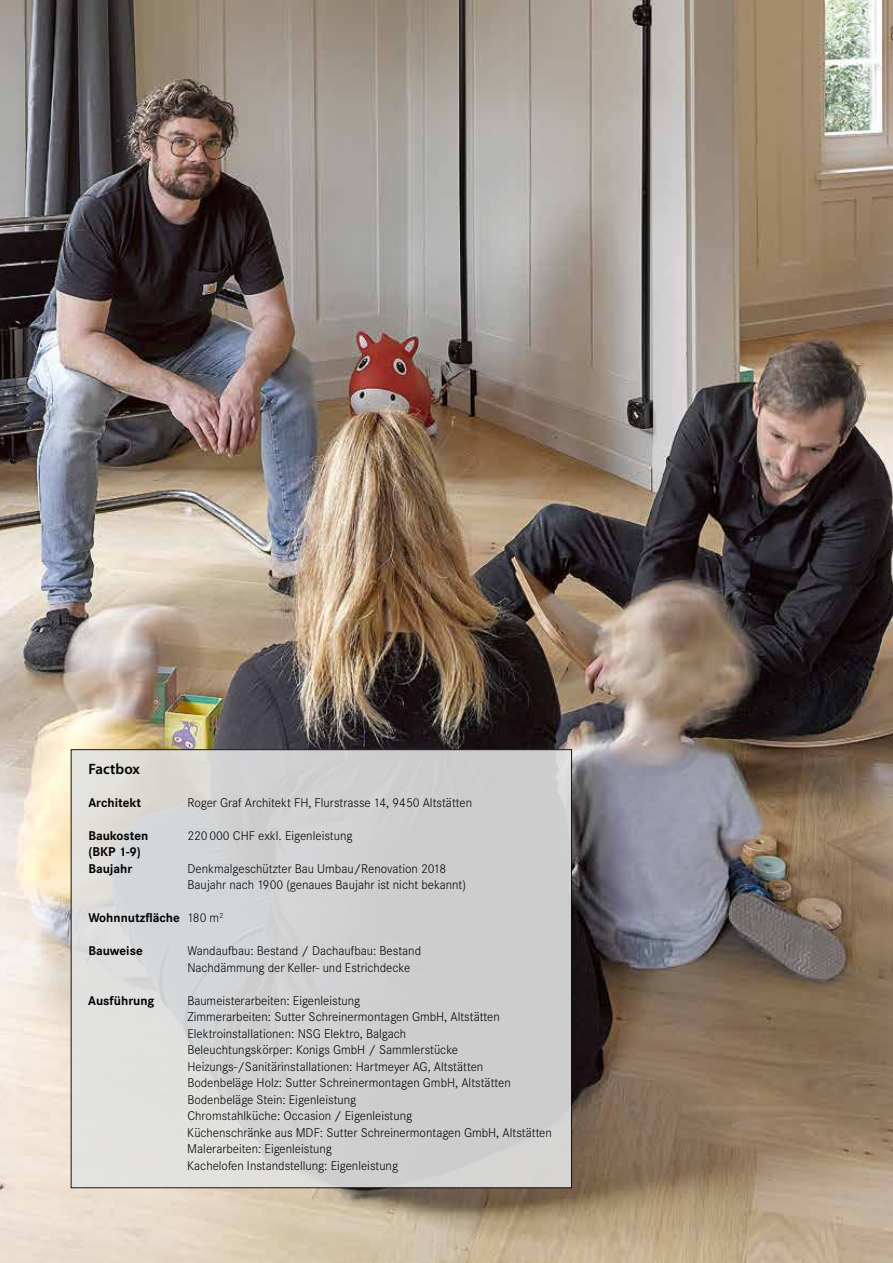
<style>
.page{position:relative;width:893px;height:1263px;background:#fff}
.page>*{position:absolute;margin:0;border:0;box-sizing:border-box;transform-origin:0 0}
.t1{font:600 15px "Myriad Pro";letter-spacing:.005em;color:#000}
.t2{font:300 13.2px/16.5px "Corporate S";color:#000}
.t3{font:700 13.2px/16.5px "Corporate S";color:#000}
.s1{font-weight:300}
</style>
<div class="page">
<img style="left:0;top:0;width:893px;height:1263px">
<div style="left:71px;top:750px;width:501px;height:438px;background:linear-gradient(to right,#dededd,#c9c9ca)"></div>
<p class="t1" style="left:88px;top:759px;width:53px">Factbox</p>
<p class="t3" style="left:88px;top:794px;width:54px">Architekt</p>
<p class="t2" style="left:187px;top:794px;width:286px">Roger Graf Architekt FH, Flurstrasse 14, 9450 Altstätten</p>
<p class="t3" style="left:88px;top:827px;width:61px">Baukosten</p>
<p class="t2" style="left:187px;top:827px;width:167px">220000 CHF exkl. Eigenleistung</p>
<p class="t3" style="left:88px;top:844px;width:54px">(BKP 1-9)<br>Baujahr</p>
<p class="t2" style="left:187px;top:860px;width:280px">Denkmalgeschützter Bau Umbau/Renovation 2018<br>Baujahr nach 1900 (genaues Baujahr ist nicht bekannt)</p>
<p class="t3" style="left:88px;top:910px;width:136px">Wohnnutzfläche <span class="s1">180 m</span><sup>2</sup></p>
<p class="t3" style="left:88px;top:943px;width:56px">Bauweise</p>
<p class="t2" style="left:187px;top:943px;width:235px">Wandaufbau: Bestand / Dachaufbau: Bestand<br>Nachdämmung der Keller- und Estrichdecke</p>
<p class="t3" style="left:88px;top:992px;width:68px">Ausführung</p>
<p class="t2" style="left:187px;top:992px;width:366px">Baumeisterarbeiten: Eigenleistung<br>Zimmerarbeiten: Sutter Schreinermontagen GmbH, Altstätten Elektroinstallationen: NSG Elektro, Balgach<br>Beleuchtungskörper: Konigs GmbH / Sammlerstücke Heizungs-/Sanitärinstallationen: Hartmeyer AG, Altstätten Bodenbeläge Holz: Sutter Schreinermontagen GmbH, Altstätten Bodenbeläge Stein: Eigenleistung<br>Chromstahlküche: Occasion / Eigenleistung<br>Küchenschränke aus MDF: Sutter Schreinermontagen GmbH, Altstätten Malerarbeiten: Eigenleistung<br>Kachelofen Instandstellung: Eigenleistung</p>
</div>
